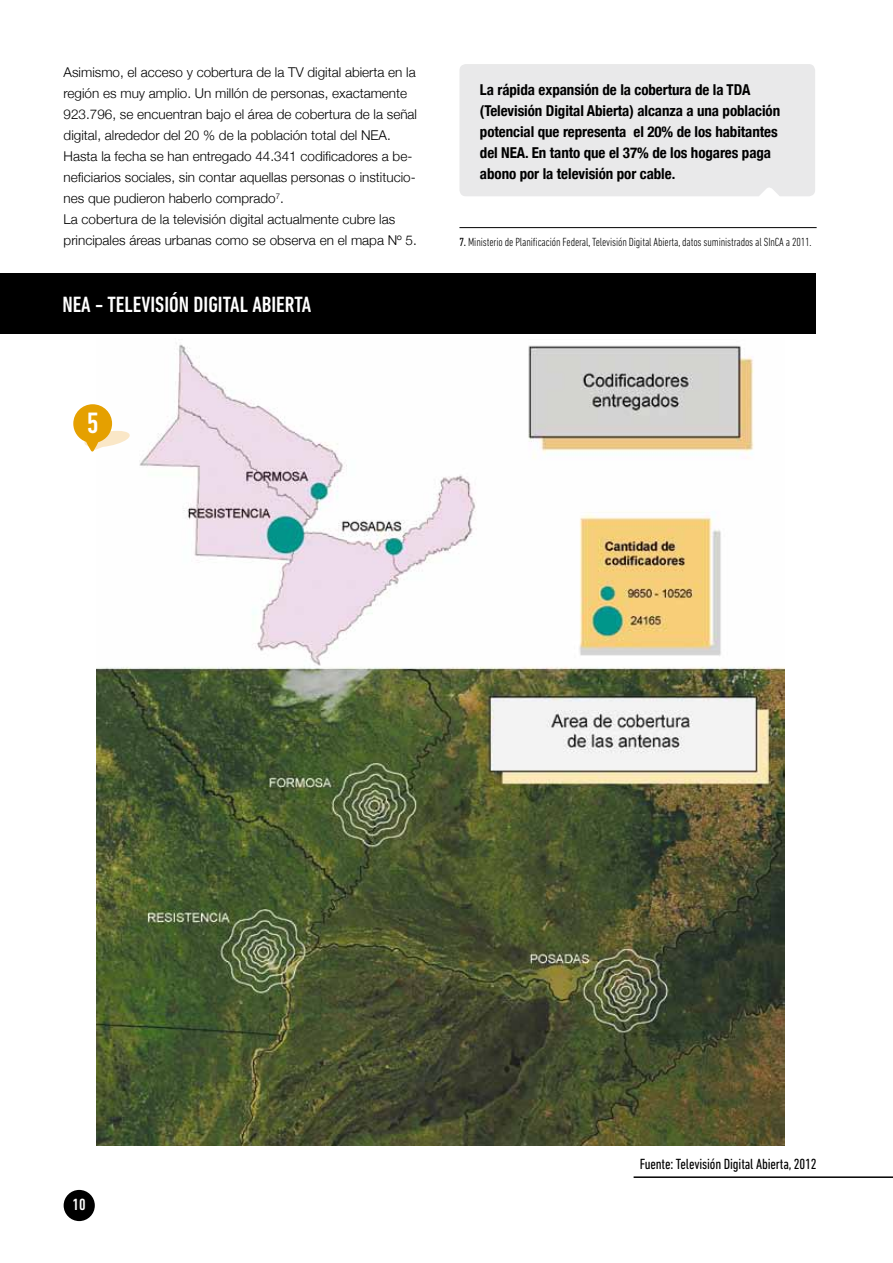
<style>
.page{position:relative;width:893px;height:1263px;background:#fff}
.page>*{position:absolute;margin:0;border:0;box-sizing:border-box;transform-origin:0 0}
.t1{font:500 condensed 30px "DIN Next LT Pro";color:#fff}
.t2{font:500 condensed 22.5px "DIN Next LT Pro";color:#fff}
.t3{font:500 condensed 16.5px "DIN Next LT Pro";color:#fff}
.t4{font:700 condensed 15px/21px "Helvetica Neue";letter-spacing:-.005em;color:#000}
.t5{font:condensed 15px "DIN Next LT Pro";letter-spacing:-.01em;color:#000}
.t6{font:300 13.5px/21px "Helvetica Neue";color:#000}
.t7{font:300 condensed 12px "DIN Next LT Pro";letter-spacing:-.01em;color:#000}
.s1{font-weight:400}
</style>
<div class="page">
<div style="left:64px;top:1190px;width:31px;height:31px;background:#000;border-radius:50%"></div>
<img style="left:96px;top:343px;width:688px;height:802px">
<svg style="left:73px;top:404px;width:60px;height:48px"></svg>
<hr style="left:459px;top:227px;width:358px;height:1px;background:#000">
<div style="left:459px;top:64px;width:356px;height:132px;background:#e9e9ea;border-radius:6px"></div>
<svg style="left:760px;top:188px;width:19px;height:8px"></svg>
<div style="left:0;top:273px;width:815px;height:61px;background:#000"></div>
<hr style="left:634px;top:1176px;width:259px;height:2px;background:#000">
<p class="t6" style="left:64px;top:62px;width:355px">Asimismo, el acceso y cobertura de la TV digital abierta en la región es muy amplio. Un millón de personas, exactamente 923.796, se encuentran bajo el área de cobertura de la señal digital, alrededor del 20 % de la población total del NEA.<br>Hasta la fecha se han entregado 44.341 codificadores a be&shy;neficiarios sociales, sin contar aquellas personas o institucio&shy;nes que pudieron haberlo comprado<sup>7</sup>.<br>La cobertura de la televisión digital actualmente cubre las principales áreas urbanas como se observa en el mapa Nº 5.</p>
<h2 class="t2" style="left:62px;top:292px;width:140px">NEA - TELEVISIÓN DIGIT</h2>
<h2 class="t2" style="left:230px;top:292px;width:83px">AL ABI ERTA</h2>
<h1 class="t1" style="left:87px;top:406px;width:13px">5</h1>
<p class="t4" style="left:480px;top:79px;width:302px">La rápida expansión de la cobertura de la TDA (Televisión Digital Abierta) alcanza a una población potencial que representa el 20% de los habitantes del NEA. En tanto que el 37% de los hogares paga abono por la televisión por cable.</p>
<p class="t7" style="left:459px;top:236px;width:354px"><span class="s1">7.</span> Ministerio de Planificación Federal, Televisión Digital Abierta, datos suministrados al SInCA a 2011.</p>
<p class="t3" style="left:73px;top:1195px;width:15px">10</p>
<p class="t5" style="left:640px;top:1155px;width:178px">Fuente: Televisión Digital Abierta, 2012</p>
</div>
